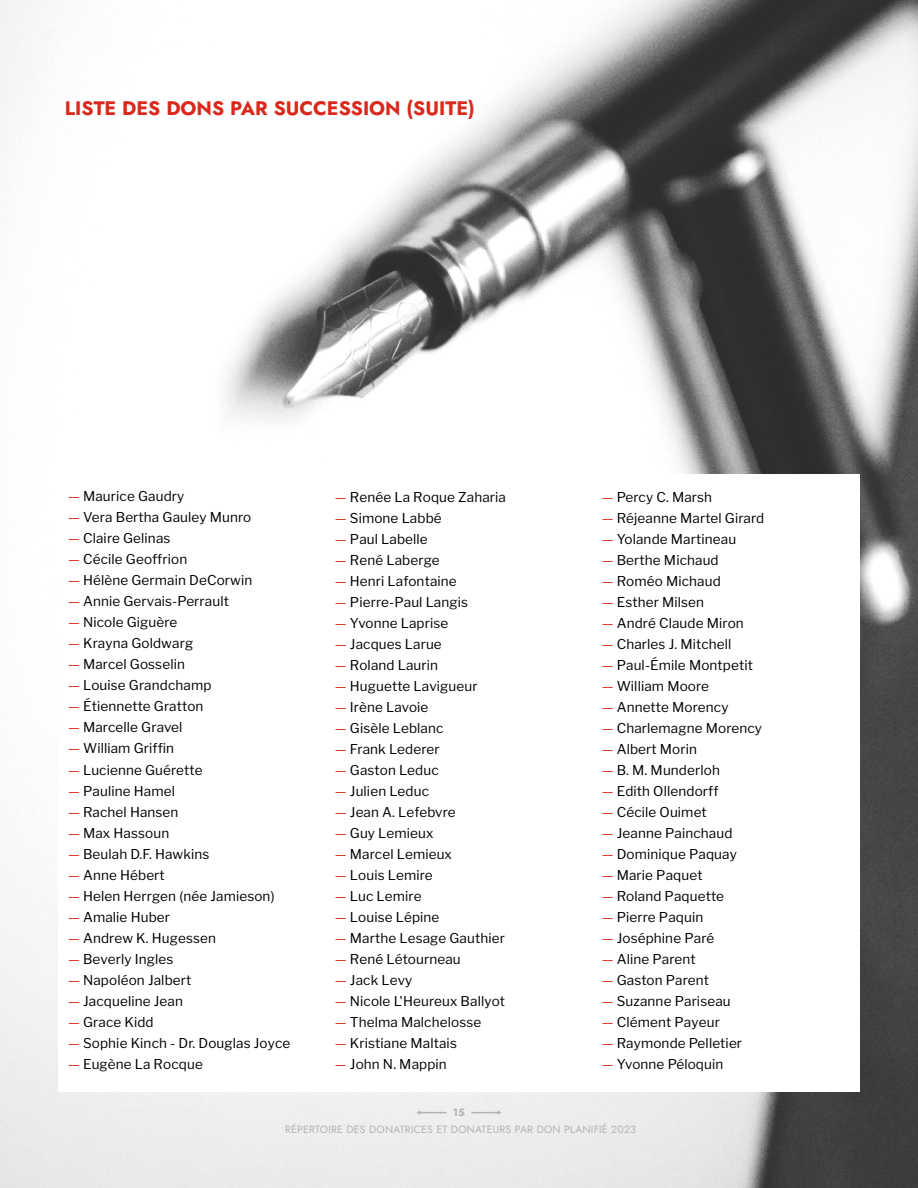
<style>
.page{position:relative;width:918px;height:1188px;background:#fff}
.page>*{position:absolute;margin:0;border:0;box-sizing:border-box;transform-origin:0 0}
.t1{font:700 19.5px "Jost";color:#da291c}
.t2{font:13.5px "Libre Franklin";letter-spacing:.01em;color:#000}
.t3{font:10.5px "Jost";letter-spacing:.02em;color:#b3b3b3}
.t4{font:700 10.5px "Jost";color:#b3b3b3}
.s1{color:#da291c}
</style>
<div class="page">
<img style="left:0;top:0;width:918px;height:1188px">
<div style="left:58px;top:474px;width:802px;height:618px;background:#fff"></div>
<svg style="left:416px;top:1111px;width:31px;height:4px"></svg>
<svg style="left:471px;top:1111px;width:31px;height:4px"></svg>
<h1 class="t1" style="left:65px;top:96px;width:411px">LISTE DES DONS PAR SUCCESSION (SUITE)</h1>
<p class="t2" style="left:68px;top:490px;width:118px"><span class="s1">—</span> Maurice Gaudry</p>
<p class="t2" style="left:68px;top:509px;width:185px"><span class="s1">—</span> Vera Bertha Gauley Munro</p>
<p class="t2" style="left:68px;top:532px;width:104px"><span class="s1">—</span> Claire Gelinas</p>
<p class="t2" style="left:68px;top:553px;width:121px"><span class="s1">—</span> Cécile Geoffrion</p>
<p class="t2" style="left:68px;top:572px;width:186px"><span class="s1">—</span> Hélène Germain DeCorwin</p>
<p class="t2" style="left:68px;top:593px;width:162px"><span class="s1">—</span> Annie Gervais-Perrault</p>
<p class="t2" style="left:68px;top:614px;width:111px"><span class="s1">—</span> Nicole Giguère</p>
<p class="t2" style="left:68px;top:635px;width:127px"><span class="s1">—</span> Krayna Goldwarg</p>
<p class="t2" style="left:68px;top:658px;width:118px"><span class="s1">—</span> Marcel Gosselin</p>
<p class="t2" style="left:68px;top:679px;width:145px"><span class="s1">—</span> Louise Grandchamp</p>
<p class="t2" style="left:68px;top:700px;width:137px"><span class="s1">—</span> Étiennette Gratton</p>
<p class="t2" style="left:68px;top:721px;width:116px"><span class="s1">—</span> Marcelle Gravel</p>
<p class="t2" style="left:68px;top:740px;width:108px"><span class="s1">—</span> William Griffin</p>
<p class="t2" style="left:68px;top:763px;width:136px"><span class="s1">—</span> Lucienne Guérette</p>
<p class="t2" style="left:68px;top:783px;width:108px"><span class="s1">—</span> Pauline Hamel</p>
<p class="t2" style="left:68px;top:805px;width:112px"><span class="s1">—</span> Rachel Hansen</p>
<p class="t2" style="left:68px;top:825px;width:103px"><span class="s1">—</span> Max Hassoun</p>
<p class="t2" style="left:68px;top:846px;width:143px"><span class="s1">—</span> Beulah D.F. Hawkins</p>
<p class="t2" style="left:68px;top:868px;width:98px"><span class="s1">—</span> Anne Hébert</p>
<p class="t2" style="left:68px;top:888px;width:208px"><span class="s1">—</span> Helen Herrgen (née Jamieson)</p>
<p class="t2" style="left:68px;top:910px;width:104px"><span class="s1">—</span> Amalie Huber</p>
<p class="t2" style="left:68px;top:930px;width:149px"><span class="s1">—</span> Andrew K. Hugessen</p>
<p class="t2" style="left:68px;top:951px;width:107px"><span class="s1">—</span> Beverly Ingles</p>
<p class="t2" style="left:68px;top:973px;width:125px"><span class="s1">—</span> Napoléon Jalbert</p>
<p class="t2" style="left:68px;top:993px;width:116px"><span class="s1">—</span> Jacqueline Jean</p>
<p class="t2" style="left:68px;top:1014px;width:87px"><span class="s1">—</span> Grace Kidd</p>
<p class="t2" style="left:68px;top:1035px;width:224px"><span class="s1">—</span> Sophie Kinch - Dr. Douglas Joyce</p>
<p class="t2" style="left:68px;top:1056px;width:136px"><span class="s1">—</span> Eugène La Rocque</p>
<p class="t2" style="left:335px;top:489px;width:173px"><span class="s1">—</span> Renée La Roque Zaharia</p>
<p class="t2" style="left:335px;top:510px;width:108px"><span class="s1">—</span> Simone Labbé</p>
<p class="t2" style="left:335px;top:531px;width:94px"><span class="s1">—</span> Paul Labelle</p>
<p class="t2" style="left:335px;top:553px;width:106px"><span class="s1">—</span> René Laberge</p>
<p class="t2" style="left:335px;top:574px;width:123px"><span class="s1">—</span> Henri Lafontaine</p>
<p class="t2" style="left:335px;top:594px;width:135px"><span class="s1">—</span> Pierre-Paul Langis</p>
<p class="t2" style="left:335px;top:616px;width:115px"><span class="s1">—</span> Yvonne Laprise</p>
<p class="t2" style="left:335px;top:636px;width:108px"><span class="s1">—</span> Jacques Larue</p>
<p class="t2" style="left:335px;top:658px;width:105px"><span class="s1">—</span> Roland Laurin</p>
<p class="t2" style="left:335px;top:679px;width:144px"><span class="s1">—</span> Huguette Lavigueur</p>
<p class="t2" style="left:335px;top:699px;width:95px"><span class="s1">—</span> Irène Lavoie</p>
<p class="t2" style="left:335px;top:720px;width:110px"><span class="s1">—</span> Gisèle Leblanc</p>
<p class="t2" style="left:335px;top:742px;width:106px"><span class="s1">—</span> Frank Lederer</p>
<p class="t2" style="left:335px;top:763px;width:105px"><span class="s1">—</span> Gaston Leduc</p>
<p class="t2" style="left:335px;top:784px;width:96px"><span class="s1">—</span> Julien Leduc</p>
<p class="t2" style="left:335px;top:805px;width:122px"><span class="s1">—</span> Jean A. Lefebvre</p>
<p class="t2" style="left:335px;top:825px;width:100px"><span class="s1">—</span> Guy Lemieux</p>
<p class="t2" style="left:335px;top:846px;width:119px"><span class="s1">—</span> Marcel Lemieux</p>
<p class="t2" style="left:335px;top:868px;width:99px"><span class="s1">—</span> Louis Lemire</p>
<p class="t2" style="left:335px;top:889px;width:88px"><span class="s1">—</span> Luc Lemire</p>
<p class="t2" style="left:335px;top:910px;width:106px"><span class="s1">—</span> Louise Lépine</p>
<p class="t2" style="left:335px;top:931px;width:172px"><span class="s1">—</span> Marthe Lesage Gauthier</p>
<p class="t2" style="left:335px;top:952px;width:127px"><span class="s1">—</span> René Létourneau</p>
<p class="t2" style="left:335px;top:973px;width:79px"><span class="s1">—</span> Jack Levy</p>
<p class="t2" style="left:335px;top:993px;width:172px"><span class="s1">—</span> Nicole L'Heureux Ballyot</p>
<p class="t2" style="left:335px;top:1015px;width:148px"><span class="s1">—</span> Thelma Malchelosse</p>
<p class="t2" style="left:335px;top:1035px;width:124px"><span class="s1">—</span> Kristiane Maltais</p>
<p class="t2" style="left:335px;top:1057px;width:114px"><span class="s1">—</span> John N. Mappin</p>
<p class="t4" style="left:453px;top:1106px;width:14px">15</p>
<p class="t2" style="left:602px;top:489px;width:112px"><span class="s1">—</span> Percy C. Marsh</p>
<p class="t2" style="left:602px;top:510px;width:164px"><span class="s1">—</span> Réjeanne Martel Girard</p>
<p class="t2" style="left:602px;top:532px;width:136px"><span class="s1">—</span> Yolande Martineau</p>
<p class="t2" style="left:602px;top:553px;width:119px"><span class="s1">—</span> Berthe Michaud</p>
<p class="t2" style="left:602px;top:574px;width:121px"><span class="s1">—</span> Roméo Michaud</p>
<p class="t2" style="left:602px;top:595px;width:104px"><span class="s1">—</span> Esther Milsen</p>
<p class="t2" style="left:602px;top:616px;width:144px"><span class="s1">—</span> André Claude Miron</p>
<p class="t2" style="left:602px;top:637px;width:131px"><span class="s1">—</span> Charles J. Mitchell</p>
<p class="t2" style="left:602px;top:657px;width:153px"><span class="s1">—</span> Paul-Émile Montpetit</p>
<p class="t2" style="left:602px;top:679px;width:109px"><span class="s1">—</span> William Moore</p>
<p class="t2" style="left:602px;top:700px;width:128px"><span class="s1">—</span> Annette Morency</p>
<p class="t2" style="left:602px;top:721px;width:162px"><span class="s1">—</span> Charlemagne Morency</p>
<p class="t2" style="left:602px;top:742px;width:97px"><span class="s1">—</span> Albert Morin</p>
<p class="t2" style="left:602px;top:763px;width:120px"><span class="s1">—</span> B. M. Munderloh</p>
<p class="t2" style="left:602px;top:783px;width:118px"><span class="s1">—</span> Edith Ollendorff</p>
<p class="t2" style="left:602px;top:804px;width:107px"><span class="s1">—</span> Cécile Ouimet</p>
<p class="t2" style="left:602px;top:825px;width:132px"><span class="s1">—</span> Jeanne Painchaud</p>
<p class="t2" style="left:602px;top:846px;width:137px"><span class="s1">—</span> Dominique Paquay</p>
<p class="t2" style="left:602px;top:867px;width:102px"><span class="s1">—</span> Marie Paquet</p>
<p class="t2" style="left:602px;top:888px;width:124px"><span class="s1">—</span> Roland Paquette</p>
<p class="t2" style="left:602px;top:909px;width:103px"><span class="s1">—</span> Pierre Paquin</p>
<p class="t2" style="left:602px;top:930px;width:114px"><span class="s1">—</span> Joséphine Paré</p>
<p class="t2" style="left:602px;top:951px;width:96px"><span class="s1">—</span> Aline Parent</p>
<p class="t2" style="left:602px;top:972px;width:109px"><span class="s1">—</span> Gaston Parent</p>
<p class="t2" style="left:602px;top:993px;width:131px"><span class="s1">—</span> Suzanne Pariseau</p>
<p class="t2" style="left:602px;top:1014px;width:120px"><span class="s1">—</span> Clément Payeur</p>
<p class="t2" style="left:602px;top:1035px;width:142px"><span class="s1">—</span> Raymonde Pelletier</p>
<p class="t2" style="left:602px;top:1056px;width:123px"><span class="s1">—</span> Yvonne Péloquin</p>
<p class="t3" style="left:285px;top:1123px;width:352px">RÉPERTOIRE DES DONATRICES ET DONATEURS PAR DON PLANIFIÉ 2023</p>
</div>
